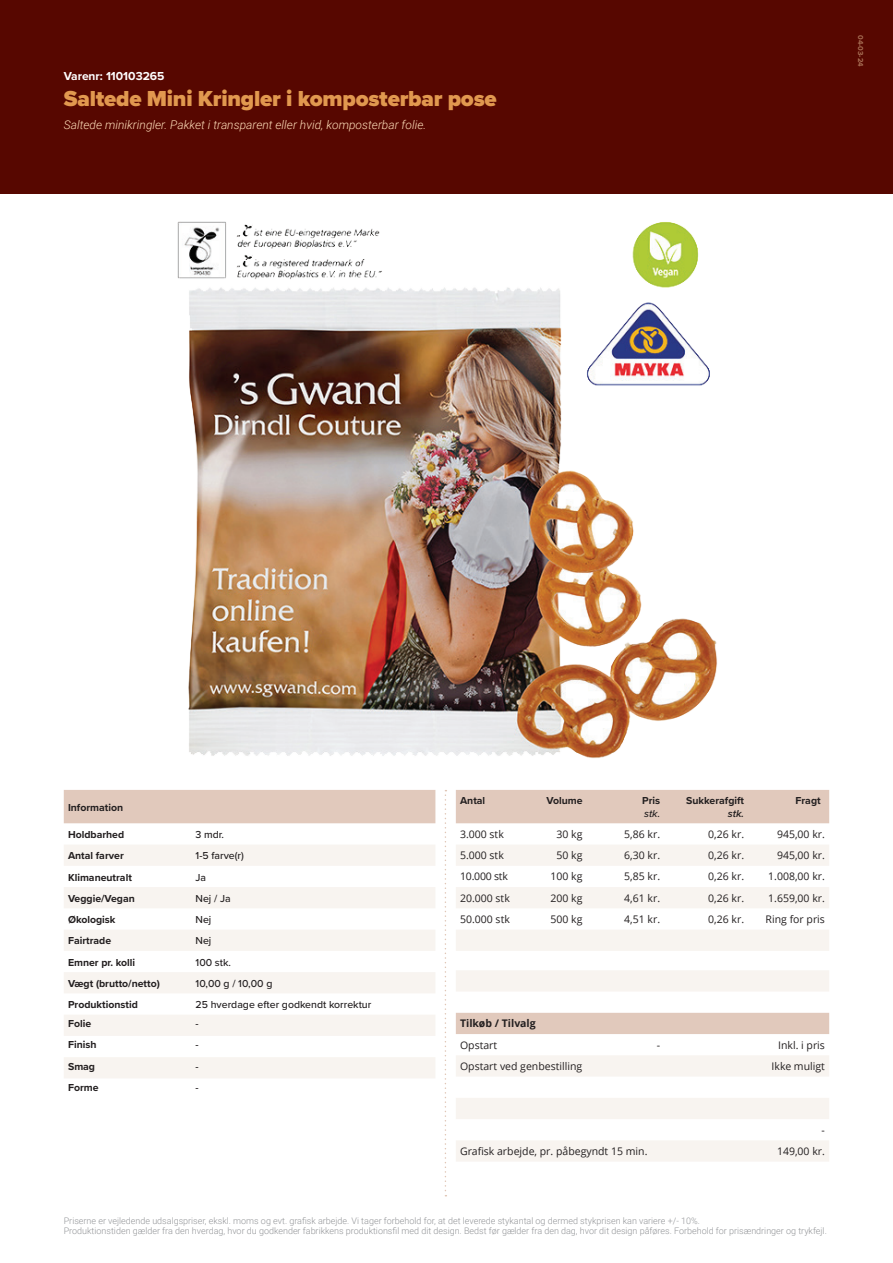
<style>
.page{position:relative;width:893px;height:1263px;background:#fff}
.page>*{position:absolute;margin:0;border:0;box-sizing:border-box;transform-origin:0 0}
.t1{font:900 22.5px "Proxima Nova";letter-spacing:-.01em;color:#e1984f}
.t2{font:italic 300 12px "Roboto";color:#fddbb7}
.t3{font:700 12px "Proxima Nova";color:#fff}
.t4{font:10.5px "Open Sans";color:#231f20}
.t5{font:700 10.5px "Proxima Nova";color:#231f20}
.t6{font:500 10.5px "Proxima Nova";color:#231f20}
.t7{font:700 10.5px "Open Sans";color:#231f20}
.t8{font:italic 500 10.5px "Proxima Nova";color:#231f20}
.t9{font:italic 600 10.5px "Proxima Nova";color:#231f20}
.t10{font:300 9px/10.8px "Roboto";color:#939598}
.t11{font:700 7.5px "Proxima Nova";color:#a66d53}
</style>
<div class="page">
<div style="left:0;top:0;width:893px;height:193px;background:#570700"></div>
<div style="left:64px;top:790px;width:371px;height:33px;background:#e1c9bc"></div>
<svg style="left:64px;top:845px;width:371px;height:233px;fill:#f8f4f0"></svg>
<div style="left:456px;top:790px;width:373px;height:34px;background:#e1c9bc"></div>
<svg style="left:456px;top:845px;width:373px;height:316px;fill:#f8f4f0"></svg>
<img style="left:177px;top:221px;width:540px;height:537px">
<svg style="left:445px;top:790px;width:1px;height:406px"></svg>
<h2 class="t3" style="left:64px;top:67px;width:102px">Varenr: 110103265</h2>
<h1 class="t1" style="left:64px;top:81px;width:434px">Saltede Mini Kringler i komposterbar pose</h1>
<h2 class="t2" style="left:64px;top:116px;width:364px">Saltede minikringler. Pakket i transparent eller hvid, komposterbar folie.</h2>
<p class="t11" style="left:866px;top:35px;width:33px;rotate:90deg">04-03-24</p>
<p class="t5" style="left:68px;top:799px;width:57px">Information</p>
<p class="t5" style="left:68px;top:827px;width:58px">Holdbarhed</p>
<p class="t6" style="left:196px;top:827px;width:30px">3 mdr.</p>
<p class="t5" style="left:68px;top:848px;width:57px">Antal farver</p>
<p class="t6" style="left:196px;top:848px;width:50px">1-5 farve(r)</p>
<p class="t5" style="left:68px;top:869px;width:65px">Klimaneutralt</p>
<p class="t6" style="left:196px;top:869px;width:12px">Ja</p>
<p class="t5" style="left:68px;top:890px;width:68px">Veggie/Vegan</p>
<p class="t6" style="left:196px;top:890px;width:37px">Nej / Ja</p>
<p class="t5" style="left:68px;top:912px;width:49px">Økologisk</p>
<p class="t6" style="left:196px;top:912px;width:17px">Nej</p>
<p class="t5" style="left:68px;top:933px;width:45px">Fairtrade</p>
<p class="t6" style="left:196px;top:933px;width:17px">Nej</p>
<p class="t5" style="left:68px;top:954px;width:69px">Emner pr. kolli</p>
<p class="t6" style="left:196px;top:954px;width:37px">100 stk.</p>
<p class="t5" style="left:68px;top:975px;width:93px">Vægt (brutto/netto)</p>
<p class="t6" style="left:196px;top:975px;width:78px">10,00 g / 10,00 g</p>
<p class="t5" style="left:68px;top:997px;width:71px">Produktionstid</p>
<p class="t6" style="left:196px;top:997px;width:177px">25 hverdage efter godkendt korrektur</p>
<p class="t5" style="left:68px;top:1016px;width:25px">Folie</p>
<p class="t6" style="left:196px;top:1016px;width:5px">-</p>
<p class="t5" style="left:68px;top:1037px;width:30px">Finish</p>
<p class="t6" style="left:196px;top:1037px;width:5px">-</p>
<p class="t5" style="left:68px;top:1058px;width:29px">Smag</p>
<p class="t6" style="left:196px;top:1058px;width:5px">-</p>
<p class="t5" style="left:68px;top:1080px;width:32px">Forme</p>
<p class="t6" style="left:196px;top:1080px;width:5px">-</p>
<p class="t5" style="left:460px;top:793px;width:27px">Antal</p>
<p class="t5" style="left:546px;top:793px;width:38px">Volume</p>
<p class="t5" style="left:642px;top:793px;width:19px">Pris</p>
<p class="t8" style="left:644px;top:806px;width:18px">stk.</p>
<p class="t5" style="left:686px;top:793px;width:59px">Sukkerafgift</p>
<p class="t9" style="left:728px;top:806px;width:18px">stk.</p>
<p class="t5" style="left:795px;top:793px;width:27px">Fragt</p>
<p class="t4" style="left:460px;top:827px;width:45px">3.000 stk</p>
<p class="t4" style="left:557px;top:827px;width:28px">30 kg</p>
<p class="t4" style="left:624px;top:827px;width:37px">5,86 kr.</p>
<p class="t4" style="left:708px;top:827px;width:37px">0,26 kr.</p>
<p class="t4" style="left:777px;top:827px;width:49px">945,00 kr.</p>
<p class="t4" style="left:460px;top:848px;width:45px">5.000 stk</p>
<p class="t4" style="left:557px;top:848px;width:28px">50 kg</p>
<p class="t4" style="left:624px;top:848px;width:37px">6,30 kr.</p>
<p class="t4" style="left:708px;top:848px;width:37px">0,26 kr.</p>
<p class="t4" style="left:777px;top:848px;width:49px">945,00 kr.</p>
<p class="t4" style="left:460px;top:869px;width:49px">10.000 stk</p>
<p class="t4" style="left:550px;top:869px;width:34px">100 kg</p>
<p class="t4" style="left:624px;top:869px;width:37px">5,85 kr.</p>
<p class="t4" style="left:708px;top:869px;width:37px">0,26 kr.</p>
<p class="t4" style="left:768px;top:869px;width:58px">1.008,00 kr.</p>
<p class="t4" style="left:460px;top:891px;width:51px">20.000 stk</p>
<p class="t4" style="left:551px;top:891px;width:34px">200 kg</p>
<p class="t4" style="left:624px;top:891px;width:37px">4,61 kr.</p>
<p class="t4" style="left:708px;top:891px;width:37px">0,26 kr.</p>
<p class="t4" style="left:768px;top:891px;width:58px">1.659,00 kr.</p>
<p class="t4" style="left:460px;top:912px;width:51px">50.000 stk</p>
<p class="t4" style="left:551px;top:912px;width:34px">500 kg</p>
<p class="t4" style="left:624px;top:912px;width:37px">4,51 kr.</p>
<p class="t4" style="left:708px;top:912px;width:37px">0,26 kr.</p>
<p class="t4" style="left:766px;top:912px;width:61px">Ring for pris</p>
<p class="t7" style="left:460px;top:1016px;width:77px">Tilkøb / Tilvalg</p>
<p class="t4" style="left:460px;top:1038px;width:39px">Opstart</p>
<p class="t4" style="left:657px;top:1038px;width:5px">-</p>
<p class="t4" style="left:778px;top:1038px;width:48px">Inkl. i pris</p>
<p class="t4" style="left:460px;top:1059px;width:124px">Opstart ved genbestilling</p>
<p class="t4" style="left:772px;top:1059px;width:55px">Ikke muligt</p>
<p class="t4" style="left:822px;top:1123px;width:5px">-</p>
<p class="t4" style="left:460px;top:1144px;width:189px">Grafisk arbejde, pr. påbegyndt 15 min.</p>
<p class="t4" style="left:777px;top:1144px;width:49px">149,00 kr.</p>
<p class="t10" style="left:64px;top:1214px;width:764px">Priserne er vejledende udsalgspriser, ekskl. moms og evt. grafisk arbejde. Vi tager forbehold for, at det leverede stykantal og dermed stykprisen kan variere +/- 10%.<br>Produktionstiden gælder fra den hverdag, hvor du godkender fabrikkens produktionsfil med dit design. Bedst før gælder fra den dag, hvor dit design påføres. Forbehold for prisændringer og trykfejl.</p>
</div>
